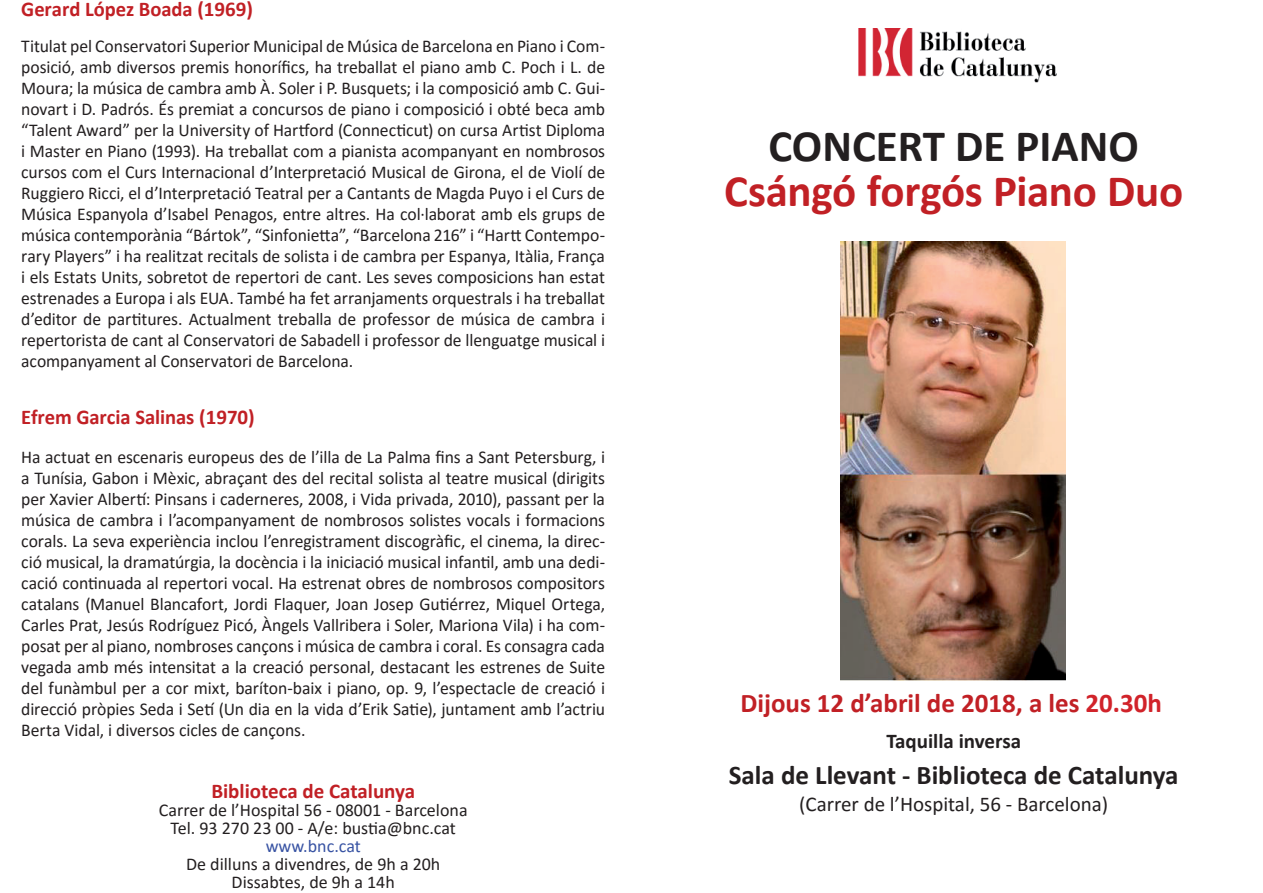
<style>
.page{position:relative;width:1263px;height:893px;background:#fff}
.page>*{position:absolute;margin:0;border:0;box-sizing:border-box;transform-origin:0 0}
.t1{font:700 45px "Calibri";letter-spacing:-.01em;color:#c12025}
.t2{font:700 45px "Calibri";color:#231f20}
.t3{font:700 27px "Calibri";color:#231f20}
.t4{font:700 27px "Calibri";color:#c12025}
.t5{font:700 21px "Calibri";color:#c12025}
.t6{font:21px "Calibri";color:#231f20}
.t7{font:700 21px "Calibri";color:#231f20}
.t8{font:18px/21px "Calibri";color:#231f20;text-align:center}
.t9{font:18px "Calibri";color:#3853a3}
.s1{color:#d1232a}
</style>
<div class="page">
<img style="left:841px;top:242px;width:224px;height:438px">
<img style="left:858px;top:29px;width:199px;height:54px">
<p class="t5" style="left:21px;top:-6px;width:233px">Gerard López Boada (1969)</p>
<p class="t8" style="left:21px;top:35px;width:586px;text-align:justify">Titulat pel Conservatori Superior Municipal de Música de Barcelona en Piano i Com&shy;posició, amb diversos premis honorífics, ha treballat el piano amb C. Poch i L. de Moura; la música de cambra amb À. Soler i P. Busquets; i la composició amb C. Gui&shy;novart i D. Padrós. És premiat a concursos de piano i composició i obté beca amb “Talent Award” per la University of Hartford (Connecticut) on cursa Artist Diploma i Master en Piano (1993). Ha treballat com a pianista acompanyant en nombrosos cursos com el Curs Internacional d’Interpretació Musical de Girona, el de Violí de Ruggiero Ricci, el d’Interpretació Teatral per a Cantants de Magda Puyo i el Curs de Música Espanyola d’Isabel Penagos, entre altres. Ha col·laborat amb els grups de música contemporània “Bártok”, “Sinfonietta”, “Barcelona 216” i “Hartt Contempo&shy;rary Players” i ha realitzat recitals de solista i de cambra per Espanya, Itàlia, França i els Estats Units, sobretot de repertori de cant. Les seves composicions han estat estrenades a Europa i als EUA. També ha fet arranjaments orquestrals i ha treballat d’editor de partitures. Actualment treballa de professor de música de cambra i repertorista de cant al Conservatori de Sabadell i professor de llenguatge musical i acompanyament al Conservatori de Barcelona.</p>
<p class="t5" style="left:21px;top:402px;width:235px">Efrem Garcia Salinas (1970)</p>
<p class="t8" style="left:21px;top:446px;width:585px;text-align:justify">Ha actuat en escenaris europeus des de l’illa de La Palma fins a Sant Petersburg, i a Tunísia, Gabon i Mèxic, abraçant des del recital solista al teatre musical (dirigits per Xavier Albertí: Pinsans i caderneres, 2008, i Vida privada, 2010), passant per la música de cambra i l’acompanyament de nombrosos solistes vocals i formacions corals. La seva experiència inclou l’enregistrament discogràfic, el cinema, la direc&shy;ció musical, la dramatúrgia, la docència i la iniciació musical infantil, amb una dedi&shy;cació continuada al repertori vocal. Ha estrenat obres de nombrosos compositors catalans (Manuel Blancafort, Jordi Flaquer, Joan Josep Gutiérrez, Miquel Ortega, Carles Prat, Jesús Rodríguez Picó, Àngels Vallribera i Soler, Mariona Vila) i ha com&shy;posat per al piano, nombroses cançons i música de cambra i coral. Es consagra cada vegada amb més intensitat a la creació personal, destacant les estrenes de Suite del funàmbul per a cor mixt, baríton-baix i piano, op. 9, l’espectacle de creació i direcció pròpies Seda i Setí (Un dia en la vida d’Erik Satie), juntament amb l’actriu Berta Vidal, i diversos cicles de cançons.</p>
<p class="t5" style="left:211px;top:776px;width:205px">Biblioteca de Catalunya</p>
<p class="t8" style="left:159px;top:801px;width:310px;line-height:18px">Carrer de l’Hospital 56 - 08001 - Barcelona<br>Tel. 93 270 23 00 - A/e: bustia@bnc.cat</p>
<p class="t9" style="left:266px;top:834px;width:97px">www.bnc.cat</p>
<p class="t8" style="left:186px;top:855px;width:256px;line-height:18px">De dilluns a divendres, de 9h a 20h<br>Dissabtes, de 9h a 14h</p>
<h1 class="t2" style="left:768px;top:115px;width:372px">CONCERT DE PIANO</h1>
<h1 class="t1" style="left:724px;top:160px;width:461px">Csángó forgós Piano Duo</h1>
<h2 class="t4" style="left:740px;top:684px;width:423px">Dijous 12 d’abril de 2018, a les <span class="s1">20.30h</span></h2>
<p class="t7" style="left:886px;top:726px;width:136px">Taquilla inversa</p>
<h2 class="t3" style="left:729px;top:756px;width:451px">Sala de Llevant - Biblioteca de Catalunya</h2>
<p class="t6" style="left:799px;top:790px;width:311px">(Carrer de l’Hospital, 56 - Barcelona)</p>
</div>
